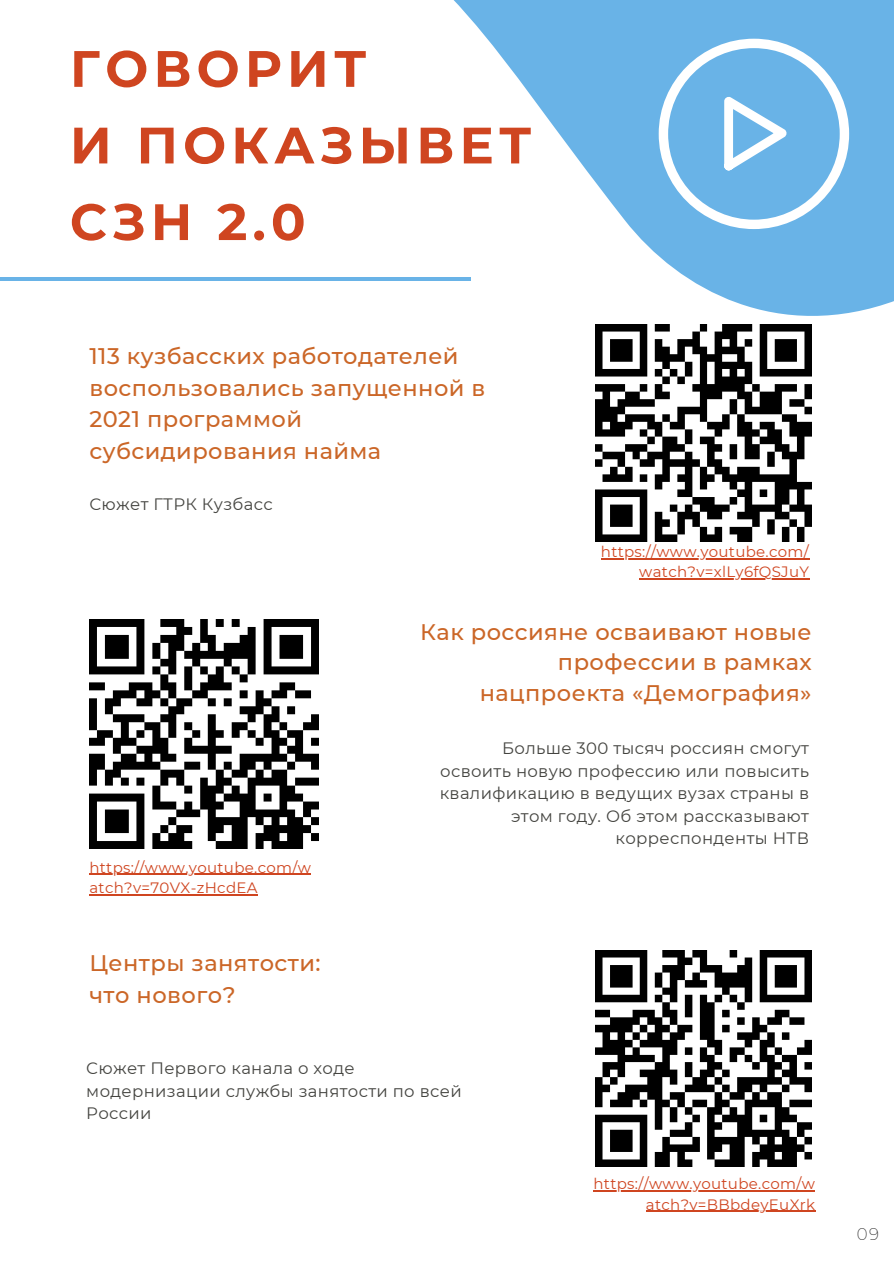
<style>
.page{position:relative;width:894px;height:1264px;background:#fff}
.page>*{position:absolute;margin:0;border:0;box-sizing:border-box;transform-origin:0 0}
.t1{font:700 51.15px/76.5px "Montserrat";letter-spacing:.1em;color:#cf4520}
.t2{font:500 22.5px/31.5px "Montserrat";letter-spacing:.02em;color:#cb6627}
.t3{font:16.5px/22.5px "Montserrat";letter-spacing:.02em;color:#444440;text-align:right}
.t4{font:200 16.5px "Montserrat";color:#222}
.t5{font:15px/20.2px "Montserrat";letter-spacing:.02em;color:#cf4520;text-align:right}
</style>
<div class="page">
<hr style="left:0;top:277px;width:470px;height:4px;background:#69b3e7">
<svg style="left:453px;top:0;width:440px;height:437px"></svg>
<svg style="left:658px;top:39px;width:190px;height:190px"></svg>
<img style="left:595px;top:325px;width:216px;height:216px">
<img style="left:89px;top:619px;width:229px;height:229px">
<img style="left:595px;top:950px;width:216px;height:216px">
<hr style="left:89px;top:873px;width:222px;height:1px;background:#cf4520">
<hr style="left:89px;top:894px;width:169px;height:1px;background:#cf4520">
<hr style="left:600px;top:558px;width:209px;height:1px;background:#cf4520">
<hr style="left:639px;top:578px;width:170px;height:1px;background:#cf4520">
<hr style="left:593px;top:1190px;width:222px;height:1px;background:#cf4520">
<hr style="left:645px;top:1210px;width:170px;height:1px;background:#cf4520">
<p class="t1" style="left:70px;top:30px;width:298px">ГОВОРИТ</p>
<p class="t1" style="left:70px;top:107px;width:463px">И ПОКАЗЫВЕТ<br>СЗН 2.0</p>
<p class="t2" style="left:89px;top:340px;width:397px">113 кузбасских работодателей воспользовались запущенной в<br>2021 программой субсидирования найма</p>
<p class="t3" style="left:89px;top:492px;width:185px">Сюжет ГТРК Кузбасс</p>
<p class="t5" style="left:89px;top:857px;width:223px;text-align:left">https://www.youtube.com/w atch?v=70VX-zHcdEA</p>
<p class="t2" style="left:89px;top:947px;width:233px">Центры занятости:</p>
<p class="t2" style="left:89px;top:978px;width:148px">что нового?</p>
<p class="t5" style="left:600px;top:541px;width:210px">https://www.youtube.com/ watch?v=xlLy6fQSJuY</p>
<p class="t2" style="left:420px;top:616px;width:393px;line-height:30.5px;text-align:right">Как россияне осваивают новые профессии в рамках нацпроекта «Демография»</p>
<p class="t3" style="left:439px;top:737px;width:371px">Больше 300 тысяч россиян смогут освоить новую профессию или повысить квалификацию в ведущих вузах страны в этом году. Об этом рассказывают корреспонденты НТВ</p>
<p class="t3" style="left:86px;top:1056px;width:377px;text-align:left">Сюжет Первого канала о ходе модернизации службы занятости по всей<br>России</p>
<p class="t5" style="left:593px;top:1173px;width:223px">https://www.youtube.com/w atch?v=BBbdeyEuXrk</p>
<p class="t4" style="left:856px;top:1223px;width:24px">09</p>
</div>
